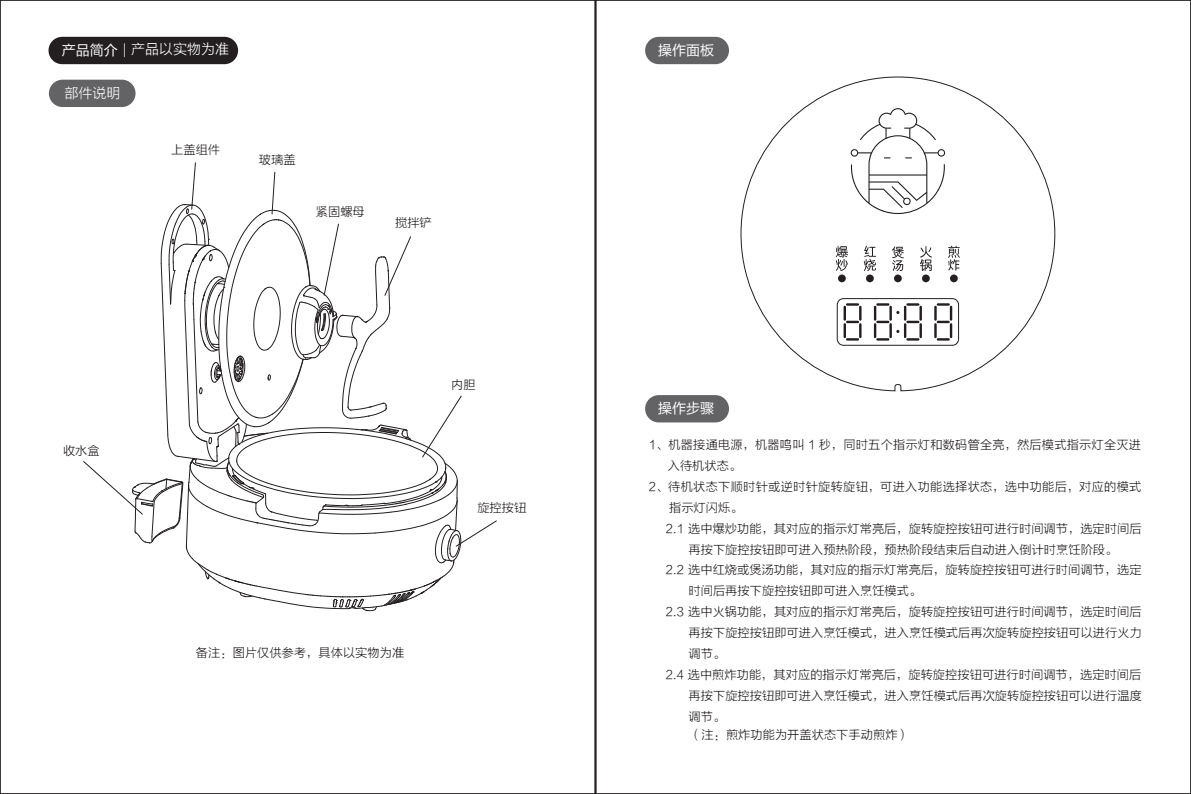
<style>
.page{position:relative;width:1191px;height:794px;background:#fff}
.page>*{position:absolute;margin:0;border:0;box-sizing:border-box;transform-origin:0 0}
.t1{font:14px "FZLTXHK";color:#fff}
.t2{font:14px "FZLTHK GBK1 0";color:#fff}
.t3{font:12.25px "FZLTXHK";color:#231f20}
.t4{font:12.25px "FZLTXHK";letter-spacing:.02em;color:#231f20}
.s1{font-family:"FZLTHK GBK1 0"}
</style>
<div class="page">
<div style="left:49px;top:80px;width:86px;height:27px;background:#636366;border-radius:14px"></div>
<div style="left:48px;top:37px;width:190px;height:27px;background:#231f20;border-radius:14px"></div>
<svg style="left:83px;top:162px;width:414px;height:449px"></svg>
<div style="left:645px;top:37px;width:84px;height:27px;background:#636366;border-radius:14px"></div>
<div style="left:645px;top:395px;width:84px;height:27px;background:#636366;border-radius:14px"></div>
<svg style="left:740px;top:76px;width:315px;height:315px"></svg>
<div style="left:837px;top:298px;width:122px;height:47px;border:1px solid #231f20;border-radius:6px"></div>
<svg style="left:843px;top:303px;width:18px;height:37px"></svg>
<svg style="left:934px;top:303px;width:18px;height:37px"></svg>
<svg style="left:874px;top:303px;width:48px;height:37px"></svg>
<div style="left:838px;top:274px;width:7px;height:8px;background:#231f20;border-radius:50%"></div>
<div style="left:866px;top:274px;width:7px;height:8px;background:#231f20;border-radius:50%"></div>
<svg style="left:920px;top:246px;width:12px;height:25px"></svg>
<svg style="left:835px;top:246px;width:13px;height:25px"></svg>
<svg style="left:863px;top:246px;width:13px;height:25px"></svg>
<svg style="left:892px;top:246px;width:11px;height:25px"></svg>
<div style="left:894px;top:274px;width:7px;height:8px;background:#231f20;border-radius:50%"></div>
<div style="left:950px;top:274px;width:7px;height:8px;background:#231f20;border-radius:50%"></div>
<div style="left:922px;top:274px;width:7px;height:8px;background:#231f20;border-radius:50%"></div>
<svg style="left:948px;top:246px;width:11px;height:25px"></svg>
<svg style="left:850px;top:108px;width:95px;height:106px"></svg>
<p class="t1" style="left:62px;top:42px;width:169px"><span class="s1">产品简介</span> ｜产品以实物为准</p>
<p class="t2" style="left:658px;top:42px;width:57px">操作面板</p>
<p class="t1" style="left:64px;top:85px;width:57px">部件说明</p>
<p class="t3" style="left:171px;top:143px;width:50px">上盖组件</p>
<p class="t3" style="left:259px;top:153px;width:38px">玻璃盖</p>
<p class="t3" style="left:316px;top:205px;width:50px">紧固螺母</p>
<p class="t3" style="left:395px;top:216px;width:38px">搅拌铲</p>
<p class="t3" style="left:63px;top:444px;width:38px">收水盒</p>
<p class="t3" style="left:451px;top:378px;width:26px">内胆</p>
<p class="t3" style="left:477px;top:501px;width:50px">旋控按钮</p>
<p class="t3" style="left:196px;top:646px;width:210px">备注：图片仅供参考，具体以实物为准</p>
<p class="t2" style="left:658px;top:400px;width:57px">操作步骤</p>
<p class="t3" style="left:649px;top:438px;width:494px">1、机器接通电源，机器鸣叫 1 秒，同时五个指示灯和数码管全亮，然后模式指示灯全灭进</p>
<p class="t3" style="left:668px;top:459px;width:75px">入待机状态。</p>
<p class="t4" style="left:649px;top:480px;width:494px">2、待机状态下顺时针或逆时针旋转旋钮，可进入功能选择状态，选中功能后，对应的模式</p>
<p class="t3" style="left:669px;top:501px;width:75px">指示灯闪烁。</p>
<p class="t3" style="left:665px;top:522px;width:477px">2.1 选中爆炒功能，其对应的指示灯常亮后，旋转旋控按钮可进行时间调节，选定时间后</p>
<p class="t3" style="left:688px;top:542px;width:430px">再按下旋控按钮即可进入预热阶段，预热阶段结束后自动进入倒计时烹饪阶段。</p>
<p class="t3" style="left:665px;top:563px;width:477px">2.2 选中红烧或煲汤功能，其对应的指示灯常亮后，旋转旋控按钮可进行时间调节，选定</p>
<p class="t3" style="left:688px;top:584px;width:234px">时间后再按下旋控按钮即可进入烹饪模式。</p>
<p class="t3" style="left:665px;top:605px;width:477px">2.3 选中火锅功能，其对应的指示灯常亮后，旋转旋控按钮可进行时间调节，选定时间后</p>
<p class="t3" style="left:688px;top:626px;width:455px">再按下旋控按钮即可进入烹饪模式，进入烹饪模式后再次旋转旋控按钮可以进行火力</p>
<p class="t3" style="left:688px;top:647px;width:38px">调节。</p>
<p class="t3" style="left:665px;top:667px;width:477px">2.4 选中煎炸功能，其对应的指示灯常亮后，旋转旋控按钮可进行时间调节，选定时间后</p>
<p class="t3" style="left:688px;top:688px;width:455px">再按下旋控按钮即可进入烹饪模式，进入烹饪模式后再次旋转旋控按钮可以进行温度</p>
<p class="t3" style="left:688px;top:709px;width:38px">调节。</p>
<p class="t3" style="left:689px;top:728px;width:222px">（注：煎炸功能为开盖状态下手动煎炸）</p>
</div>
